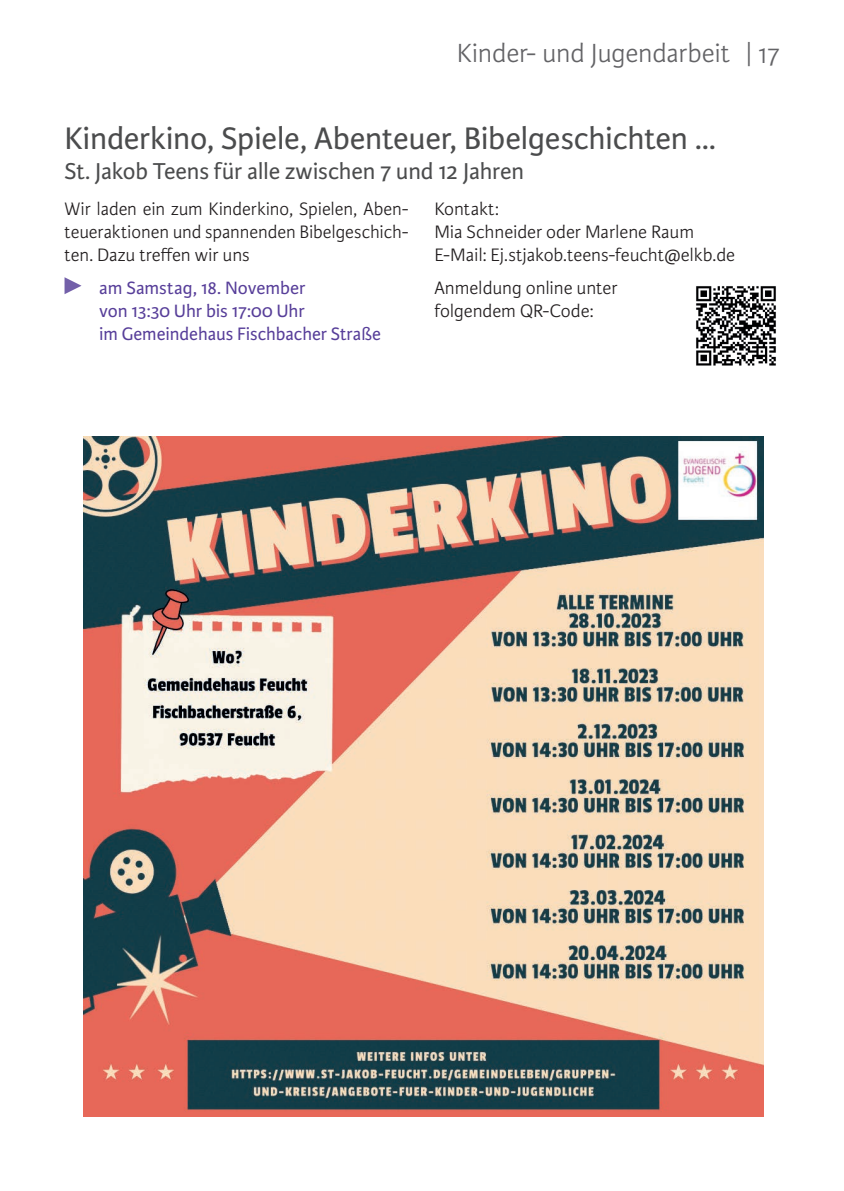
<style>
.page{position:relative;width:844px;height:1191px;background:#fff}
.page>*{position:absolute;margin:0;border:0;box-sizing:border-box;transform-origin:0 0}
.t1{font:33.25px "Karmina Sans";letter-spacing:-.005em;color:#4b4c4d}
.t2{font:300 28px "Karmina Sans";letter-spacing:-.01em;color:#636366}
.t3{font:24.5px "Karmina Sans";letter-spacing:-.01em;color:#4b4c4d}
.t4{font:300 19.25px/23.1px "Karmina Sans";letter-spacing:-.005em;color:#231f20}
.t5{font:19.25px "Karmina Sans";color:#573e99}
.t6{font:19.07px/23.1px "Karmina Sans";letter-spacing:-.005em;color:#573e99}
</style>
<div class="page">
<img style="left:83px;top:437px;width:680px;height:679px">
<svg style="left:64px;top:277px;width:17px;height:17px"></svg>
<img style="left:696px;top:286px;width:80px;height:80px">
<h2 class="t2" style="left:457px;top:38px;width:274px">Kinder- und Jugendarbeit</h2>
<h2 class="t2" style="left:745px;top:39px;width:36px">| 17</h2>
<h1 class="t1" style="left:64px;top:120px;width:653px">Kinderkino, Spiele, Abenteuer, Bibelgeschichten ...</h1>
<p class="t3" style="left:64px;top:157px;width:461px">St. Jakob Teens für alle zwischen 7 und 12 Jahren</p>
<p class="t4" style="left:64px;top:198px;width:345px;text-align:justify">Wir laden ein zum Kinderkino, Spielen, Aben&shy;teueraktionen und spannenden Bibelgeschich&shy;ten. Dazu treffen wir uns</p>
<p class="t6" style="left:99px;top:277px;width:207px">am Samstag, 18. November von 13:30 Uhr bis 17:00 Uhr</p>
<p class="t5" style="left:99px;top:323px;width:283px">im Gemeindehaus Fischbacher Straße</p>
<p class="t4" style="left:434px;top:198px;width:302px">Kontakt:<br>Mia Schneider oder Marlene Raum<br>E-Mail: Ej.stjakob.teens-feucht@elkb.de</p>
<p class="t4" style="left:434px;top:277px;width:184px">Anmeldung online unter folgendem QR-Code:</p>
</div>
